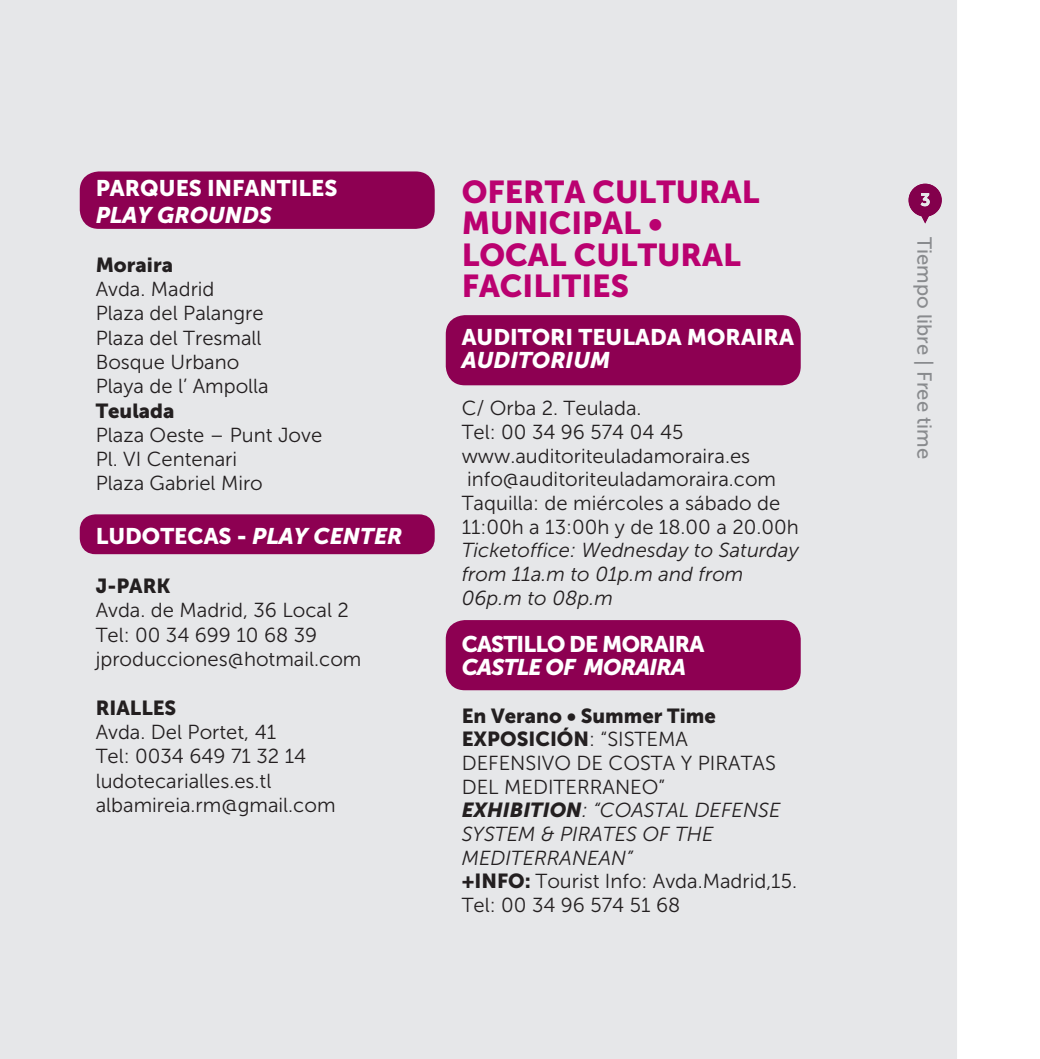
<style>
.page{position:relative;width:1040px;height:1059px;background:#fff}
.page>*{position:absolute;margin:0;border:0;box-sizing:border-box;transform-origin:0 0}
.t1{font:31.5px/31.5px "Museo Sans 900";color:#ba0170}
.t2{font:22.5px "Museo Sans 900";color:#fff}
.t3{font:italic 22.5px "Museo Sans 900";color:#fff}
.t4{font:22.5px "Museo Sans 900";letter-spacing:-.035em;color:#fff}
.t5{font:italic 22.5px "Museo Sans 900";letter-spacing:-.035em;color:#fff}
.t6{font:20.25px/24.3px "Museo Sans 300";color:#231f20}
.t7{font:italic 20.25px/23.6px "Museo Sans 300";color:#231f20}
.t8{font:20.25px/23.6px "Museo Sans 900";color:#231f20}
.t9{font:20.25px "Museo Sans 500";color:#939598}
.s1{font-style:italic}
.s2{font-family:"Museo Sans 300"}
.s3{font-family:"Museo Sans 900";font-style:italic}
.s4{font-family:"Museo Sans 900"}
</style>
<div class="page">
<div style="left:0;top:0;width:957px;height:1059px;background:#e6e7e9"></div>
<div style="left:913px;top:237px;width:20px;height:221px;background:#e6e7e9"></div>
<svg style="left:908px;top:184px;width:33px;height:40px"></svg>
<div style="left:446px;top:620px;width:354px;height:70px;background:#8d0052;border-radius:19px"></div>
<div style="left:446px;top:315px;width:354px;height:70px;background:#8d0052;border-radius:19px"></div>
<div style="left:80px;top:171px;width:355px;height:58px;background:#8d0052;border-radius:19px"></div>
<div style="left:80px;top:514px;width:355px;height:40px;background:#8d0052;border-radius:16px"></div>
<p class="t2" style="left:96px;top:175px;width:243px">PARQUES INFANTILES</p>
<p class="t3" style="left:96px;top:202px;width:178px">PLAY GROUNDS</p>
<p class="t8" style="left:96px;top:253px;width:79px">Moraira</p>
<p class="t6" style="left:96px;top:277px;width:175px">Avda. Madrid<br>Plaza del Palangre<br>Plaza del Tresmall<br>Bosque Urbano<br>Playa de l’ Ampolla</p>
<p class="t8" style="left:96px;top:398px;width:80px">Teulada</p>
<p class="t6" style="left:96px;top:423px;width:228px">Plaza Oeste – Punt Jove<br>Pl. VI Centenari<br>Plaza Gabriel Miro</p>
<p class="t2" style="left:96px;top:524px;width:308px">LUDOTECAS - <span class="s1">PLAY CENTER</span></p>
<p class="t8" style="left:96px;top:574px;width:76px">J-PARK</p>
<p class="t6" style="left:96px;top:598px;width:267px">Avda. de Madrid, 36 Local 2<br>Tel: 00 34 699 10 68 39 jproducciones@hotmail.com</p>
<p class="t8" style="left:96px;top:695px;width:82px">RIALLES</p>
<p class="t6" style="left:96px;top:720px;width:241px">Avda. Del Portet, 41<br>Tel: 0034 649 71 32 14 ludotecarialles.es.tl albamireia.rm@gmail.com</p>
<h1 class="t1" style="left:462px;top:176px;width:299px">OFERTA CULTURAL<br>MUNICIPAL •<br>LOCAL CULTURAL<br>FACILITIES</h1>
<p class="t2" style="left:462px;top:324px;width:334px">AUDITORI TEULADA MORAIRA</p>
<p class="t3" style="left:462px;top:347px;width:150px">AUDITORIUM</p>
<p class="t6" style="left:462px;top:397px;width:338px;line-height:23.6px">C/ Orba 2. Teulada.<br>Tel: 00 34 96 574 04 45 www.auditoriteuladamoraira.es info@auditoriteuladamoraira.com<br>Taquilla: de miércoles a sábado de<br>11:00h a 13:00h y de 18.00 a 20.00h</p>
<p class="t7" style="left:462px;top:539px;width:338px">Ticketoffice: Wednesday to Saturday from 11a.m to 01p.m and from<br>06p.m to 08p.m</p>
<p class="t4" style="left:462px;top:631px;width:244px">CASTILLO DE MORAIRA</p>
<p class="t5" style="left:462px;top:655px;width:226px">CASTLE OF MORAIRA</p>
<p class="t8" style="left:462px;top:704px;width:256px">En Verano • Summer Time<br>EXPOSICIÓN<span class="s2">: “SISTEMA</span></p>
<p class="t6" style="left:462px;top:751px;width:337px;line-height:23.6px">DEFENSIVO DE COSTA Y PIRATAS<br>DEL MEDITERRANEO”<br><span class="s3">EXHIBITION</span><span class="s1">: “COASTAL DEFENSE<br>SYSTEM &amp; PIRATES OF THE<br>MEDITERRANEAN”<br></span><span class="s4">+INFO:</span> Tourist Info: Avda.Madrid,15.<br>Tel: 00 34 96 574 51 68</p>
<p class="t9" style="left:935px;top:237px;width:224px;rotate:90deg">Tiempo libre | Free time</p>
</div>
